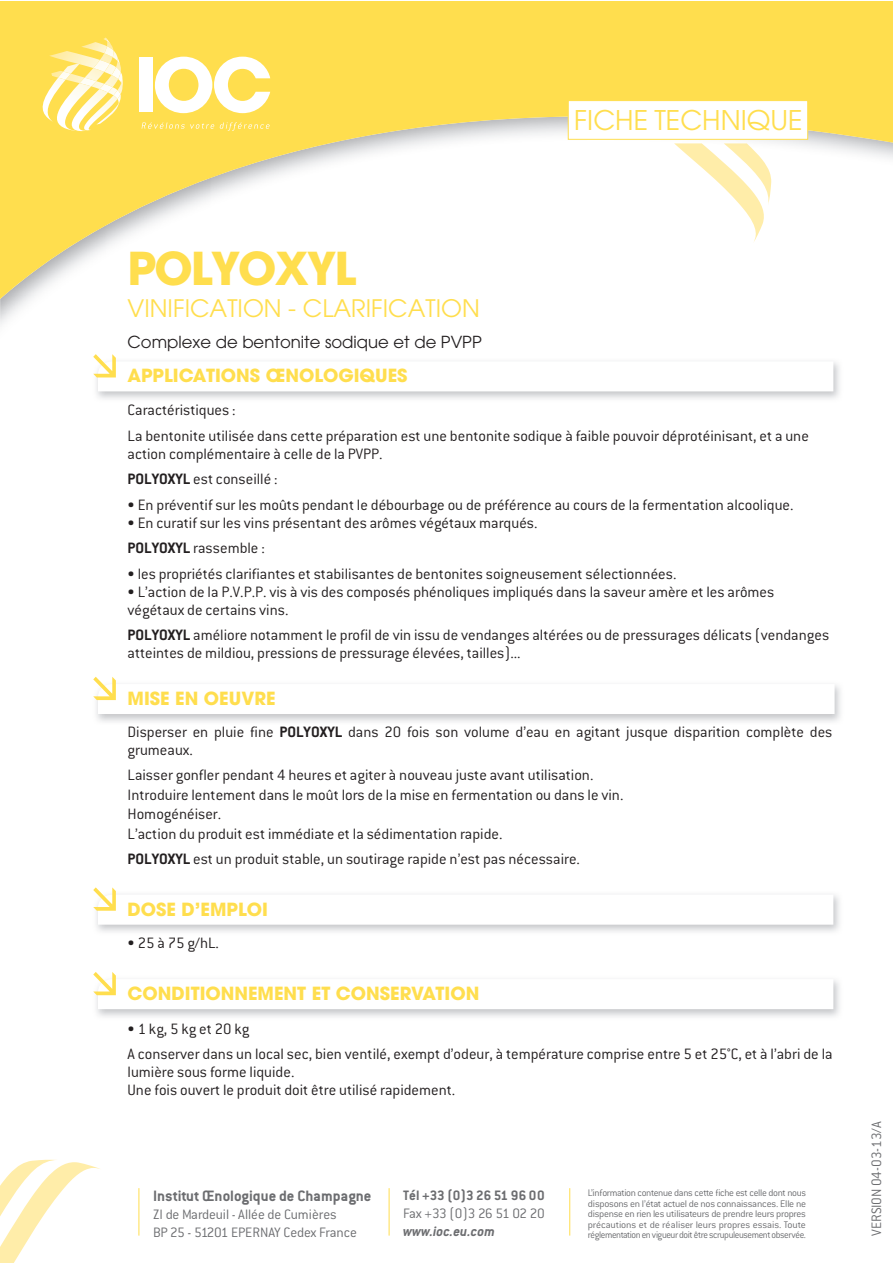
<style>
.page{position:relative;width:893px;height:1263px;background:#fff}
.page>*{position:absolute;margin:0;border:0;box-sizing:border-box;transform-origin:0 0}
.t1{font:700 45px "Avant Garde LT";letter-spacing:-.04em;color:#ffde4e}
.t2{font:27px "Avant Garde LT";color:#ffde4e}
.t3{font:24px "Avant Garde LT";color:#ffde4e}
.t4{font:700 18px "Avant Garde LT";color:#ffde4e}
.t5{font:300 16.5px/25.5px "Conduit ITC";color:#231f20}
.t6{font:16.5px "Avant Garde LT";color:#231f20}
.t7{font:700 16.5px "Conduit ITC";color:#6c6d70}
.t8{font:300 15px/18px "Conduit ITC";letter-spacing:-.01em;color:#6c6d70}
.t9{font:700 15px "Conduit ITC";color:#6c6d70}
.t10{font:300 15px "Conduit ITC";letter-spacing:-.03em;color:#6c6d70}
.t11{font:italic 700 15px "Conduit ITC";color:#6c6d70}
.t12{font:300 10.5px/10.5px "Conduit ITC";letter-spacing:-.035em;color:#6c6d70;text-align:justify}
.s1{font-weight:700}
</style>
<div class="page">
<svg style="left:0;top:2px;width:893px;height:323px"></svg>
<svg style="left:567px;top:100px;width:241px;height:40px"></svg>
<img style="left:49px;top:51px;width:6px;height:13px">
<img style="left:121px;top:106px;width:2px;height:25px">
<img style="left:71px;top:106px;width:50px;height:26px">
<img style="left:55px;top:37px;width:58px;height:94px">
<img style="left:93px;top:60px;width:10px;height:12px">
<img style="left:80px;top:78px;width:16px;height:8px">
<svg style="left:103px;top:37px;width:20px;height:69px"></svg>
<img style="left:39px;top:64px;width:40px;height:59px">
<svg style="left:58px;top:71px;width:13px;height:9px"></svg>
<svg style="left:142px;top:122px;width:72px;height:7px"></svg>
<svg style="left:220px;top:122px;width:50px;height:9px"></svg>
<div style="left:139px;top:58px;width:14px;height:54px;background:#fff"></div>
<svg style="left:155px;top:57px;width:115px;height:56px"></svg>
<img style="left:674px;top:143px;width:92px;height:100px">
<img style="left:724px;top:143px;width:47px;height:63px">
<svg style="left:0;top:1160px;width:100px;height:103px"></svg>
<hr style="left:139px;top:1188px;width:1px;height:47px;background:#ffde4e">
<hr style="left:389px;top:1188px;width:1px;height:47px;background:#ffde4e">
<hr style="left:569px;top:1188px;width:1px;height:47px;background:#ffde4e">
<svg style="left:93px;top:354px;width:740px;height:37px"></svg>
<svg style="left:93px;top:677px;width:742px;height:37px"></svg>
<svg style="left:93px;top:887px;width:740px;height:38px"></svg>
<svg style="left:93px;top:972px;width:740px;height:37px"></svg>
<h2 class="t2" style="left:574px;top:105px;width:230px">FICHE TECHNIQUE</h2>
<h1 class="t1" style="left:128px;top:239px;width:230px">POLYOXYL</h1>
<h3 class="t3" style="left:128px;top:294px;width:354px">VINIFICATION - CLARIFICATION</h3>
<p class="t6" style="left:128px;top:332px;width:356px">Complexe de bentonite sodique et de PVPP</p>
<p class="t4" style="left:128px;top:363px;width:281px">APPLICATIONS ŒNOLOGIQUES</p>
<p class="t5" style="left:128px;top:397px;width:683px">Caractéristiques :<br>La bentonite utilisée dans cette préparation est une bentonite sodique à faible pouvoir déprotéinisant, et a une</p>
<p class="t5" style="left:128px;top:441px;width:257px">action complémentaire à celle de la PVPP.<br><span class="s1">POLYOXYL</span> est conseillé :</p>
<p class="t5" style="left:128px;top:492px;width:667px">• En préventif sur les moûts pendant le débourbage ou de préférence au cours de la fermentation alcoolique.</p>
<p class="t5" style="left:128px;top:510px;width:411px">• En curatif sur les vins présentant des arômes végétaux marqués.<br><span class="s1">POLYOXYL</span> rassemble :</p>
<p class="t5" style="left:128px;top:561px;width:550px">• les propriétés clarifiantes et stabilisantes de bentonites soigneusement sélectionnées.</p>
<p class="t5" style="left:128px;top:583px;width:648px;line-height:18px">• L’action de la P.V.P.P. vis à vis des composés phénoliques impliqués dans la saveur amère et les arômes végétaux de certains vins.</p>
<p class="t5" style="left:128px;top:626px;width:703px;line-height:18px"><span class="s1">POLYOXYL</span> améliore notamment le profil de vin issu de vendanges altérées ou de pressurages délicats (vendanges atteintes de mildiou, pressions de pressurage élevées, tailles)...</p>
<p class="t4" style="left:128px;top:687px;width:150px">MISE EN OEUVRE</p>
<p class="t5" style="left:128px;top:723px;width:706px;line-height:18px">Disperser en pluie fine <span class="s1">POLYOXYL</span> dans 20 fois son volume d’eau en agitant jusque disparition complète des grumeaux.</p>
<p class="t5" style="left:128px;top:765px;width:497px;line-height:19.5px">Laisser gonfler pendant 4 heures et agiter à nouveau juste avant utilisation.<br>Introduire lentement dans le moût lors de la mise en fermentation ou dans le vin.<br>Homogénéiser.<br>L’action du produit est immédiate et la sédimentation rapide.</p>
<p class="t5" style="left:128px;top:846px;width:454px"><span class="s1">POLYOXYL</span> est un produit stable, un soutirage rapide n’est pas nécessaire.</p>
<p class="t4" style="left:128px;top:897px;width:142px">DOSE D’EMPLOI</p>
<p class="t5" style="left:128px;top:930px;width:93px">• 25 à 75 g/hL.</p>
<p class="t4" style="left:128px;top:982px;width:353px">CONDITIONNEMENT ET CONSERVATION</p>
<p class="t5" style="left:128px;top:1016px;width:706px">• 1 kg, 5 kg et 20 kg<br>A conserver dans un local sec, bien ventilé, exempt d’odeur, à température comprise entre 5 et 25°C, et à l’abri de la</p>
<p class="t5" style="left:128px;top:1063px;width:329px;line-height:18px">lumière sous forme liquide.<br>Une fois ouvert le produit doit être utilisé rapidement.</p>
<p class="t7" style="left:153px;top:1186px;width:220px">Institut Œnologique de Champagne</p>
<p class="t8" style="left:153px;top:1205px;width:205px">ZI de Mardeuil - Allée de Cumières<br>BP 25 - 51201 EPERNAY Cedex France</p>
<p class="t9" style="left:403px;top:1186px;width:143px">Tél +33 (0)3 26 51 96 00</p>
<p class="t10" style="left:403px;top:1205px;width:143px">Fax +33 (0)3 26 51 02 20</p>
<p class="t11" style="left:403px;top:1222px;width:93px">www.ioc.eu.com</p>
<p class="t12" style="left:588px;top:1188px;width:220px">L’information contenue dans cette fiche est celle dont nous disposons en l’état actuel de nos connaissances. Elle ne dispense en rien les utilisateurs de prendre leurs propres précautions et de réaliser leurs propres essais. Toute réglementationenvigueurdoitêtrescrupuleusementobservée.</p>
<p class="t8" style="left:867px;top:1235px;width:116px;rotate:-90deg">VERSION 04-03-13/A</p>
</div>
